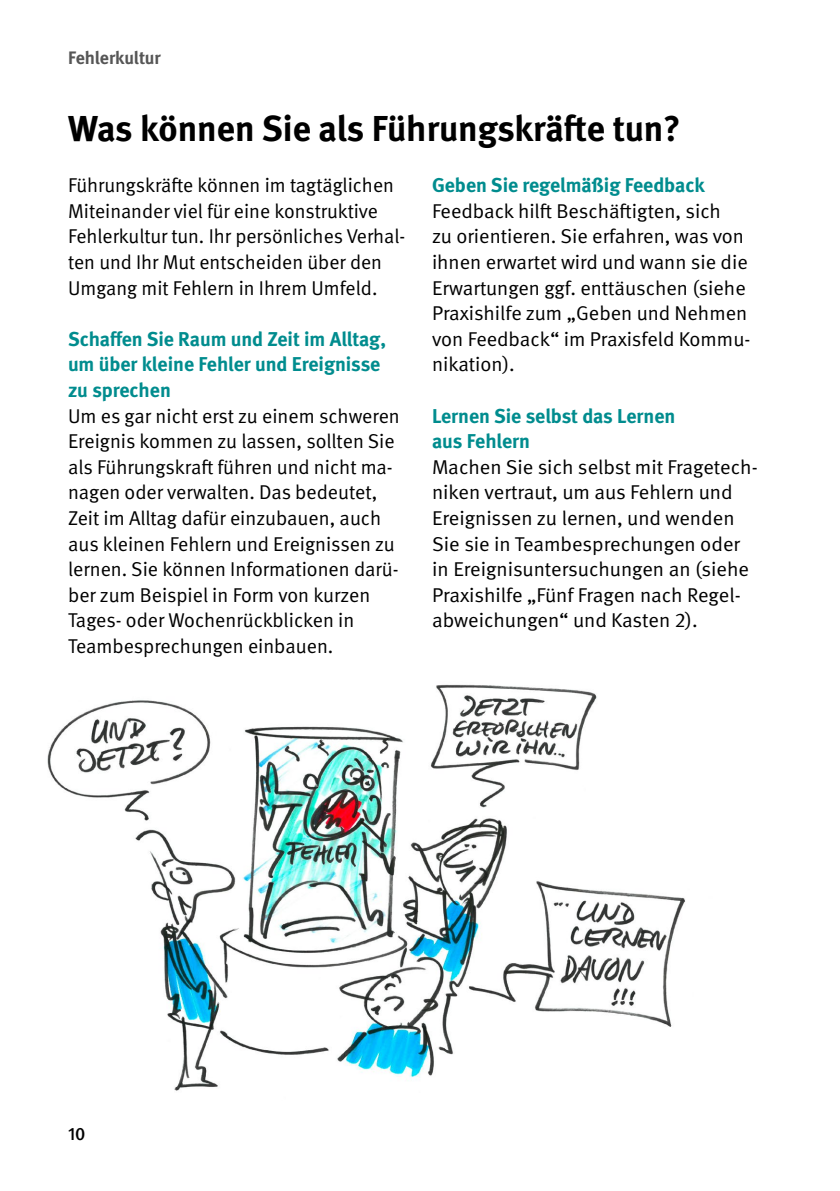
<style>
.page{position:relative;width:840px;height:1191px;background:#fff}
.page>*{position:absolute;margin:0;border:0;box-sizing:border-box;transform-origin:0 0}
._01_Überschriften_18pt_Überschrift{font:700 36px "DGUV Meta";letter-spacing:-.005em;color:#000}
._02_Fließtext_10pt_Fließtext{font:20px/25.6px "DGUV Meta";color:#000}
._02_Fließtext_10pt_Auto-Bullets{font:20px/25.6px "DGUV Meta";color:#000}
._02_Fließtext_H2{font:700 20px/25.6px "DGUV Meta";color:#008c8e}
.t1{font:700 18px "DGUV Meta";letter-spacing:-.005em;color:#565656}
.t2{font:500 18px "DGUV Meta";color:#000}
</style>
<div class="page">
<img style="left:47px;top:684px;width:638px;height:407px">
<p class="t1" style="left:68px;top:47px;width:94px">Fehlerkultur</p>
<h1 class="_01_Überschriften_18pt_Überschrift" style="left:68px;top:107px;width:613px">Was können Sie als Führungskräfte tun?</h1>
<p class="_02_Fließtext_10pt_Fließtext" style="left:68px;top:173px;width:338px">Führungskräfte können im tagtäglichen Miteinander viel für eine konstruktive Fehlerkultur tun. Ihr persönliches Verhal&shy;ten und Ihr Mut entscheiden über den Umgang mit Fehlern in Ihrem Umfeld.</p>
<h2 class="_02_Fließtext_H2" style="left:68px;top:327px;width:319px">Schaffen Sie Raum und Zeit im Alltag, um über kleine Fehler und Ereignisse zu sprechen</h2>
<p class="_02_Fließtext_10pt_Fließtext" style="left:68px;top:403px;width:333px">Um es gar nicht erst zu einem schweren Ereignis kommen zu lassen, sollten Sie als Führungskraft führen und nicht ma&shy;nagen oder verwalten. Das bedeutet, Zeit im Alltag dafür einzubauen, auch aus kleinen Fehlern und Ereignissen zu lernen. Sie können Informationen darü&shy;ber zum Beispiel in Form von kurzen Tages- oder Wochenrückblicken in Teambesprechungen einbauen.</p>
<h2 class="_02_Fließtext_H2" style="left:432px;top:173px;width:274px">Geben Sie regelmäßig Feedback</h2>
<p class="_02_Fließtext_10pt_Fließtext" style="left:432px;top:198px;width:320px">Feedback hilft Beschäftigten, sich<br>zu orientieren. Sie erfahren, was von ihnen erwartet wird und wann sie die<br>Erwartungen ggf. enttäuschen (siehe<br>Praxishilfe zum „Geben und Nehmen von Feedback“ im Praxisfeld Kommu&shy;nikation).</p>
<h2 class="_02_Fließtext_H2" style="left:432px;top:403px;width:245px">Lernen Sie selbst das Lernen aus Fehlern</h2>
<p class="_02_Fließtext_10pt_Auto-Bullets" style="left:432px;top:454px;width:327px">Machen Sie sich selbst mit Fragetech&shy;niken vertraut, um aus Fehlern und Ereignissen zu lernen, und wenden Sie sie in Teambesprechungen oder in Ereignisuntersuchungen an (siehe Praxishilfe „Fünf Fragen nach Regel&shy;abweichungen“ und Kasten 2).</p>
<p class="t2" style="left:68px;top:1123px;width:19px">10</p>
</div>
